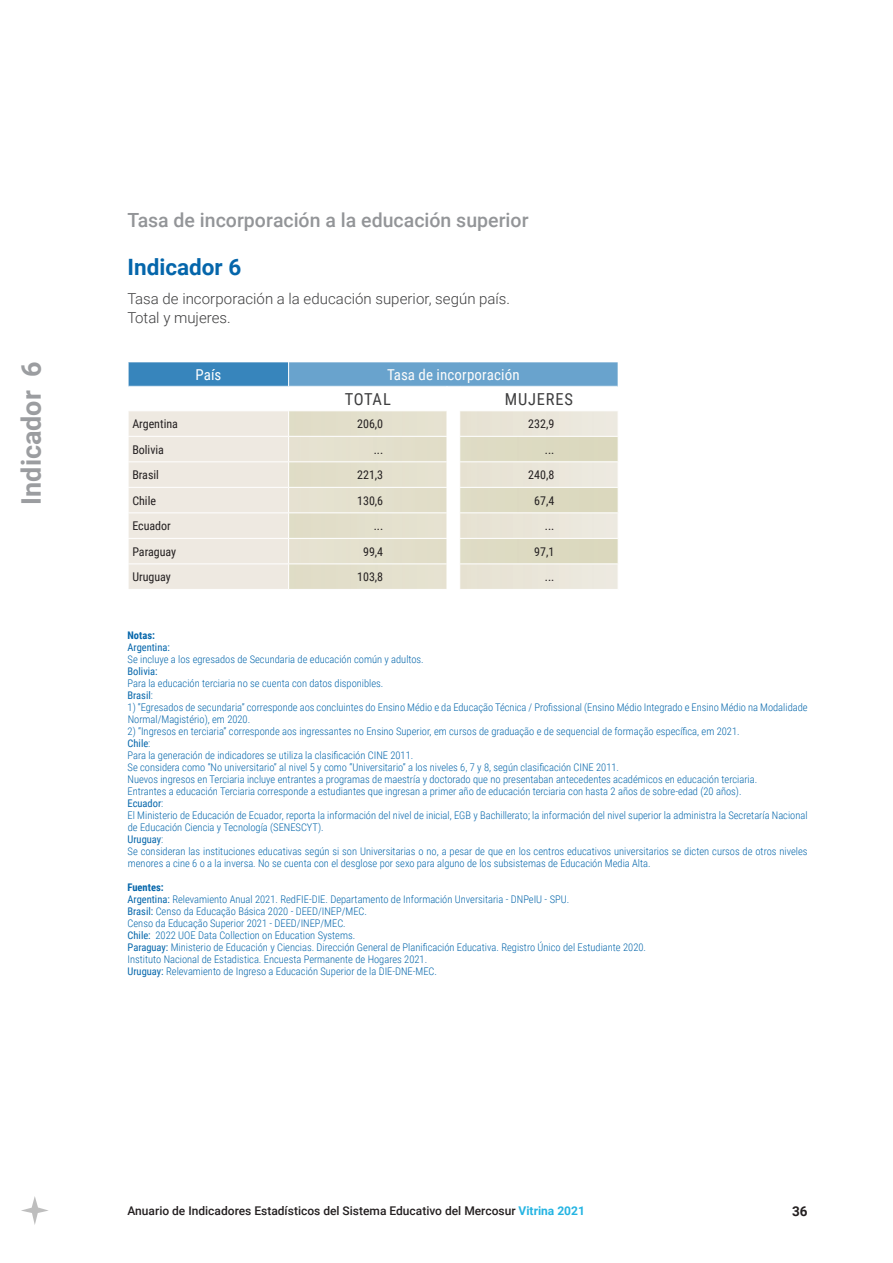
<style>
.page{position:relative;width:893px;height:1263px;background:#fff}
.page>*{position:absolute;margin:0;border:0;box-sizing:border-box;transform-origin:0 0}
.Indicadores_Verticales{font:700 27px "Roboto";color:#9b9da0}
.Titulo_tablas{font:700 22.5px "Roboto";color:#0566ab}
.Titulo_GRIS_universo_cuadro{font:500 19.5px "Roboto";color:#939598}
.a__Tabla_Título_VERTICALES{font:16.5px "Roboto Condensed";letter-spacing:.045em;color:#3e3e3f}
.Texto{font:300 15px "Roboto";color:#3e3e3f}
.a__Tabla_Titulo_Blanco{font:15px "Roboto Condensed";letter-spacing:.01em;color:#fdfcfb}
.a__Tabla_Titulo_Blanco-2{font:15px "Roboto Condensed";color:#fff}
.t1{font:700 13.5px "Roboto";color:#231f20}
.t2{font:500 12px "Roboto";color:#231f20}
.d__Tabla_número{font:12px "Roboto Condensed";color:#231f20}
.b__Tabla_texto{font:12px "Roboto Condensed";color:#231f20}
.Notas_2{font:300 10.5px/12px "Roboto Condensed";color:#0566ab}
.Notas_2-2{font:10.5px "Roboto Condensed";color:#0566ab}
.Notas_2-3{font:700 10.5px "Roboto Condensed";color:#0566ab}
.s1{font-weight:300}
.s2{font-weight:400}
.s3{font-weight:700;color:#25b4e2}
</style>
<div class="page">
<svg style="left:21px;top:1196px;width:27px;height:29px"></svg>
<svg style="left:128px;top:362px;width:490px;height:227px;background:#dcdfd9"></svg>
<p class="Indicadores_Verticales" style="left:12px;top:505px;width:145px;rotate:-90deg">Indicador 6</p>
<p class="Titulo_GRIS_universo_cuadro" style="left:128px;top:207px;width:402px">Tasa de incorporación a la educación superior</p>
<p class="Titulo_tablas" style="left:128px;top:252px;width:115px">Indicador 6</p>
<p class="Texto" style="left:128px;top:288px;width:384px">Tasa de incorporación a la educación superior, según país.</p>
<p class="Texto" style="left:128px;top:308px;width:105px">Total y mujeres.</p>
<p class="a__Tabla_Titulo_Blanco-2" style="left:195px;top:364px;width:27px">País</p>
<p class="a__Tabla_Titulo_Blanco" style="left:387px;top:364px;width:134px">Tasa de incorporación</p>
<p class="a__Tabla_Título_VERTICALES" style="left:345px;top:387px;width:48px">TOTAL</p>
<p class="a__Tabla_Título_VERTICALES" style="left:505px;top:387px;width:70px">MUJERES</p>
<p class="b__Tabla_texto" style="left:132px;top:415px;width:47px">Argentina</p>
<p class="d__Tabla_número" style="left:357px;top:415px;width:28px">206,0</p>
<p class="d__Tabla_número" style="left:528px;top:415px;width:28px">232,9</p>
<p class="b__Tabla_texto" style="left:132px;top:441px;width:33px">Bolivia</p>
<p class="d__Tabla_número" style="left:374px;top:441px;width:11px">...</p>
<p class="d__Tabla_número" style="left:545px;top:441px;width:11px">...</p>
<p class="b__Tabla_texto" style="left:132px;top:466px;width:28px">Brasil</p>
<p class="d__Tabla_número" style="left:357px;top:466px;width:28px">221,3</p>
<p class="d__Tabla_número" style="left:528px;top:466px;width:28px">240,8</p>
<p class="b__Tabla_texto" style="left:132px;top:492px;width:25px">Chile</p>
<p class="d__Tabla_número" style="left:357px;top:492px;width:28px">130,6</p>
<p class="d__Tabla_número" style="left:534px;top:492px;width:22px">67,4</p>
<p class="b__Tabla_texto" style="left:132px;top:517px;width:40px">Ecuador</p>
<p class="d__Tabla_número" style="left:374px;top:517px;width:11px">...</p>
<p class="d__Tabla_número" style="left:545px;top:517px;width:11px">...</p>
<p class="b__Tabla_texto" style="left:132px;top:543px;width:45px">Paraguay</p>
<p class="d__Tabla_número" style="left:363px;top:543px;width:22px">99,4</p>
<p class="d__Tabla_número" style="left:534px;top:543px;width:22px">97,1</p>
<p class="b__Tabla_texto" style="left:132px;top:568px;width:40px">Uruguay</p>
<p class="d__Tabla_número" style="left:357px;top:568px;width:28px">103,8</p>
<p class="d__Tabla_número" style="left:545px;top:568px;width:11px">...</p>
<p class="Notas_2-3" style="left:128px;top:628px;width:29px">Notas:</p>
<p class="Notas_2-2" style="left:128px;top:640px;width:44px">Argentina:</p>
<p class="Notas_2" style="left:128px;top:653px;width:298px">Se incluye a los egresados de Secundaria de educación común y adultos.</p>
<p class="Notas_2-2" style="left:128px;top:664px;width:32px">Bolivia:</p>
<p class="Notas_2" style="left:128px;top:677px;width:257px">Para la educación terciaria no se cuenta con datos disponibles.</p>
<p class="Notas_2-2" style="left:128px;top:688px;width:27px">Brasil<span class="s1">:</span></p>
<p class="Notas_2" style="left:128px;top:701px;width:682px">1) “Egresados de secundaria” corresponde aos concluintes do Ensino Médio e da Educação Técnica / Profissional (Ensino Médio Integrado e Ensino Médio na Modalidade<br>Normal/Magistério), em 2020.</p>
<p class="Notas_2" style="left:128px;top:725px;width:614px">2) “Ingresos en terciaria” corresponde aos ingressantes no Ensino Superior, em cursos de graduação e de sequencial de formação específica, em 2021.</p>
<p class="Notas_2-2" style="left:128px;top:736px;width:24px">Chile<span class="s1">:</span></p>
<p class="Notas_2" style="left:128px;top:749px;width:287px">Para la generación de indicadores se utiliza la clasificación CINE 2011.</p>
<p class="Notas_2" style="left:128px;top:761px;width:493px">Se considera como “No universitario” al nivel 5 y como “Universitario” a los niveles 6, 7 y 8, según clasificación CINE 2011.</p>
<p class="Notas_2" style="left:128px;top:773px;width:631px">Nuevos ingresos en Terciaria incluye entrantes a programas de maestría y doctorado que no presentaban antecedentes académicos en educación terciaria.</p>
<p class="Notas_2" style="left:128px;top:785px;width:615px">Entrantes a educación Terciaria corresponde a estudiantes que ingresan a primer año de educación terciaria con hasta 2 años de sobre-edad (20 años).</p>
<p class="Notas_2-2" style="left:128px;top:796px;width:37px">Ecuador<span class="s1">:</span></p>
<p class="Notas_2" style="left:128px;top:809px;width:682px">El Ministerio de Educación de Ecuador, reporta la información del nivel de inicial, EGB y Bachillerato; la información del nivel superior la administra la Secretaría Nacional de Educación Ciencia y Tecnología (SENESCYT).</p>
<p class="Notas_2-2" style="left:128px;top:832px;width:37px">Uruguay<span class="s1">:</span></p>
<p class="Notas_2" style="left:128px;top:845px;width:682px">Se consideran las instituciones educativas según si son Universitarias o no, a pesar de que en los centros educativos universitarios se dicten cursos de otros niveles menores a cine 6 o a la inversa. No se cuenta con el desglose por sexo para alguno de los subsistemas de Educación Media Alta.</p>
<p class="Notas_2-3" style="left:128px;top:880px;width:38px">Fuentes:</p>
<p class="Notas_2" style="left:128px;top:893px;width:443px"><span class="s2">Argentina:</span> Relevamiento Anual 2021. RedFIE-DIE. Departamento de Información Unversitaria - DNPeIU - SPU.</p>
<p class="Notas_2" style="left:128px;top:905px;width:241px"><span class="s2">Brasil:</span> Censo da Educação Básica 2020 - DEED/INEP/MEC.</p>
<p class="Notas_2" style="left:128px;top:917px;width:220px">Censo da Educação Superior 2021 - DEED/INEP/MEC.</p>
<p class="Notas_2" style="left:128px;top:929px;width:229px"><span class="s2">Chile:</span> 2022 UOE Data Collection on Education Systems.</p>
<p class="Notas_2" style="left:128px;top:941px;width:520px"><span class="s2">Paraguay:</span> Ministerio de Educación y Ciencias. Dirección General de Planificación Educativa. Registro Único del Estudiante 2020.</p>
<p class="Notas_2" style="left:128px;top:953px;width:301px">Instituto Nacional de Estadistica. Encuesta Permanente de Hogares 2021.</p>
<p class="Notas_2" style="left:128px;top:965px;width:311px"><span class="s2">Uruguay:</span> Relevamiento de Ingreso a Educación Superior de la DIE-DNE-MEC.</p>
<p class="t2" style="left:128px;top:1202px;width:459px">Anuario de Indicadores Estadísticos del Sistema Educativo del Mercosur <span class="s3">Vitrina 2021</span></p>
<p class="t1" style="left:792px;top:1201px;width:17px">36</p>
</div>
